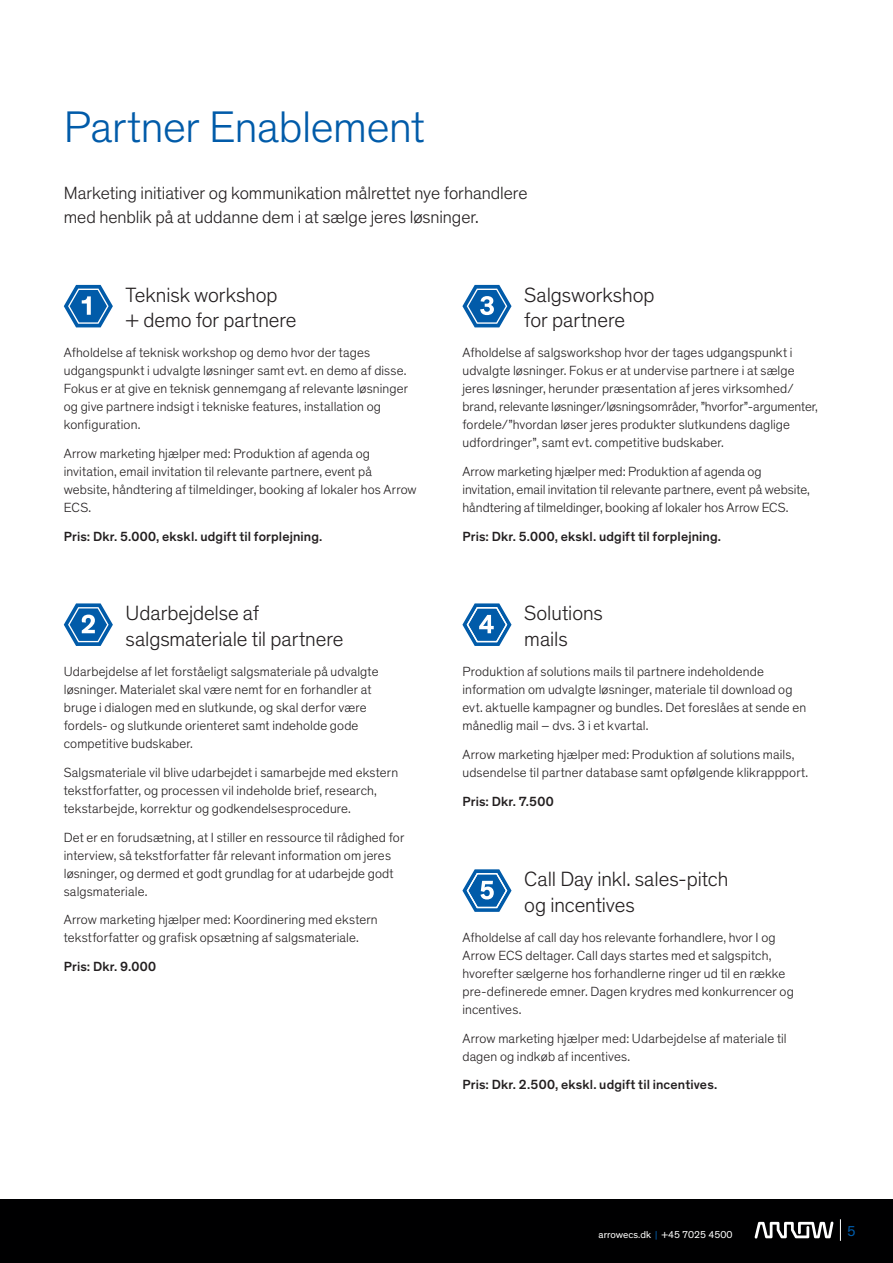
<style>
.page{position:relative;width:893px;height:1263px;background:#fff}
.page>*{position:absolute;margin:0;border:0;box-sizing:border-box;transform-origin:0 0}
.Headline_30_34{font:300 45px "Theinhardt";letter-spacing:-.01em;color:#015ba9}
.Subhead_14_17{font:300 21px/25.5px "Theinhardt";letter-spacing:-.005em;color:#231f20}
.Body_Copy_Intro_12_1{font:300 18px/24px "Theinhardt";letter-spacing:-.005em;color:#231f20}
.t1{font:14.55px "Theinhardt";color:#015ba9}
.Body_Copy_9_12{font:300 13.5px/18px "Theinhardt";letter-spacing:.01em;color:#231f20}
.Body_Copy_9_12-2{font:500 13.5px "Theinhardt";letter-spacing:.01em;color:#231f20}
.t2{font:10.2px "Theinhardt";color:#fff}
.s1{color:#015ba9}
</style>
<div class="page">
<div style="left:0;top:1199px;width:893px;height:64px;background:#000001"></div>
<svg style="left:754px;top:1221px;width:79px;height:17px"></svg>
<svg style="left:840px;top:1219px;width:1px;height:22px"></svg>
<svg style="left:64px;top:285px;width:49px;height:42px"></svg>
<svg style="left:462px;top:285px;width:50px;height:42px"></svg>
<svg style="left:64px;top:603px;width:49px;height:43px"></svg>
<svg style="left:462px;top:603px;width:50px;height:43px"></svg>
<svg style="left:462px;top:869px;width:50px;height:43px"></svg>
<p class="Headline_30_34" style="left:64px;top:101px;width:362px">Partner Enablement</p>
<p class="Body_Copy_Intro_12_1" style="left:64px;top:181px;width:465px">Marketing initiativer og kommunikation målrettet nye forhandlere med henblik på at uddanne dem i at sælge jeres løsninger.</p>
<p class="Subhead_14_17" style="left:126px;top:282px;width:172px">Teknisk workshop<br>+ demo for partnere</p>
<p class="Body_Copy_9_12" style="left:64px;top:344px;width:346px">Afholdelse af teknisk workshop og demo hvor der tages udgangspunkt i udvalgte løsninger samt evt. en demo af disse.<br>Fokus er at give en teknisk gennemgang af relevante løsninger og give partnere indsigt i tekniske features, installation og konfiguration.</p>
<p class="Body_Copy_9_12" style="left:64px;top:445px;width:354px">Arrow marketing hjælper med: Produktion af agenda og invitation, email invitation til relevante partnere, event på website, håndtering af tilmeldinger, booking af lokaler hos Arrow ECS.</p>
<p class="Body_Copy_9_12-2" style="left:64px;top:528px;width:260px">Pris: Dkr. 5.000, ekskl. udgift til forplejning.</p>
<p class="Subhead_14_17" style="left:126px;top:601px;width:219px">Udarbejdelse af salgsmateriale til partnere</p>
<p class="Body_Copy_9_12" style="left:64px;top:663px;width:316px">Udarbejdelse af let forståeligt salgsmateriale på udvalgte løsninger. Materialet skal være nemt for en forhandler at bruge i dialogen med en slutkunde, og skal derfor være fordels- og slutkunde orienteret samt indeholde gode competitive budskaber.</p>
<p class="Body_Copy_9_12" style="left:64px;top:763px;width:336px">Salgsmateriale vil blive udarbejdet i samarbejde med ekstern tekstforfatter, og processen vil indeholde brief, research, tekstarbejde, korrektur og godkendelsesprocedure.</p>
<p class="Body_Copy_9_12" style="left:64px;top:828px;width:342px">Det er en forudsætning, at I stiller en ressource til rådighed for interview, så tekstforfatter får relevant information om jeres løsninger, og dermed et godt grundlag for at udarbejde godt salgsmateriale.</p>
<p class="Body_Copy_9_12" style="left:64px;top:911px;width:315px">Arrow marketing hjælper med: Koordinering med ekstern tekstforfatter og grafisk opsætning af salgsmateriale.</p>
<p class="Body_Copy_9_12-2" style="left:64px;top:958px;width:94px">Pris: Dkr. 9.000</p>
<p class="Subhead_14_17" style="left:524px;top:282px;width:132px">Salgsworkshop for partnere</p>
<p class="Body_Copy_9_12" style="left:462px;top:344px;width:357px">Afholdelse af salgsworkshop hvor der tages udgangspunkt i udvalgte løsninger. Fokus er at undervise partnere i at sælge jeres løsninger, herunder præsentation af jeres virksomhed/ brand, relevante løsninger/løsningsområder, ”hvorfor”-argumenter, fordele/”hvordan løser jeres produkter slutkundens daglige udfordringer”, samt evt. competitive budskaber.</p>
<p class="Body_Copy_9_12" style="left:462px;top:463px;width:349px">Arrow marketing hjælper med: Produktion af agenda og invitation, email invitation til relevante partnere, event på website, håndtering af tilmeldinger, booking af lokaler hos Arrow ECS.</p>
<p class="Body_Copy_9_12-2" style="left:462px;top:528px;width:260px">Pris: Dkr. 5.000, ekskl. udgift til forplejning.</p>
<p class="Subhead_14_17" style="left:524px;top:601px;width:80px">Solutions mails</p>
<p class="Body_Copy_9_12" style="left:462px;top:663px;width:345px">Produktion af solutions mails til partnere indeholdende information om udvalgte løsninger, materiale til download og evt. aktuelle kampagner og bundles. Det foreslåes at sende en månedlig mail – dvs. 3 i et kvartal.</p>
<p class="Body_Copy_9_12" style="left:462px;top:745px;width:347px">Arrow marketing hjælper med: Produktion af solutions mails, udsendelse til partner database samt opfølgende klikrappport.</p>
<p class="Body_Copy_9_12-2" style="left:462px;top:793px;width:93px">Pris: Dkr. 7.500</p>
<p class="Subhead_14_17" style="left:524px;top:867px;width:206px">Call Day inkl. sales-pitch og incentives</p>
<p class="Body_Copy_9_12" style="left:462px;top:928px;width:333px">Afholdelse af call day hos relevante forhandlere, hvor I og Arrow ECS deltager. Call days startes med et salgspitch, hvorefter sælgerne hos forhandlerne ringer ud til en række pre-definerede emner. Dagen krydres med konkurrencer og incentives.</p>
<p class="Body_Copy_9_12" style="left:462px;top:1029px;width:326px">Arrow marketing hjælper med: Udarbejdelse af materiale til dagen og indkøb af incentives.</p>
<p class="Body_Copy_9_12-2" style="left:462px;top:1077px;width:256px">Pris: Dkr. 2.500, ekskl. udgift til incentives.</p>
<p class="t2" style="left:599px;top:1229px;width:135px">arrowecs.dk <span class="s1">|</span> +45 7025 4500</p>
<p class="t1" style="left:847px;top:1222px;width:10px">5</p>
</div>
